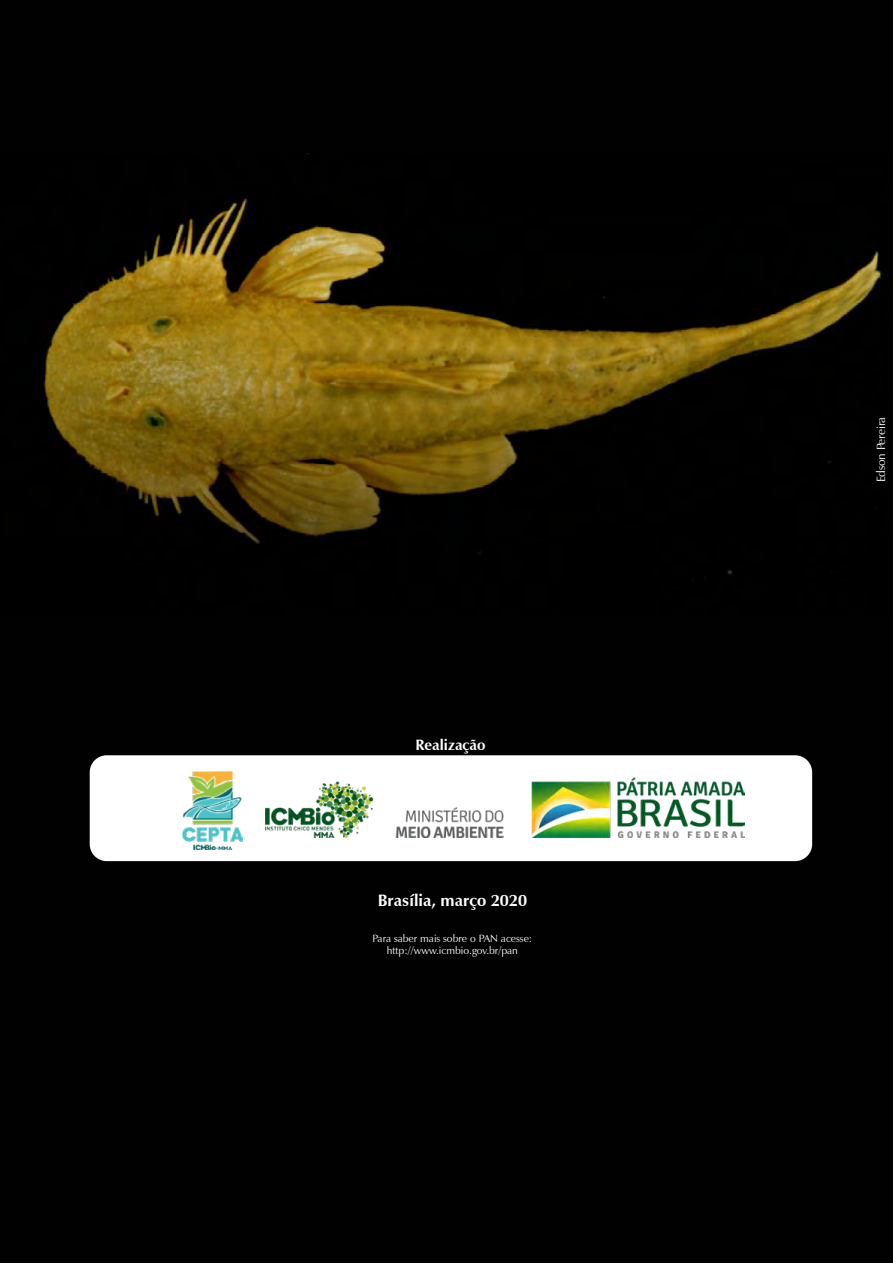
<style>
.page{position:relative;width:893px;height:1263px;background:#010101}
.page>*{position:absolute;margin:0;border:0;box-sizing:border-box;transform-origin:0 0}
.t1{font:700 16.5px "Zapf Humanist 601 BT";color:#fff}
.t2{font:700 15px "Zapf Humanist 601 BT";color:#fff}
.t3{font:12px "Zapf Humanist 601 BT";letter-spacing:-.02em;color:#fff}
.t4{font:10.5px/12px "Zapf Humanist 601 BT";color:#fff;text-align:center}
</style>
<div class="page">
<div style="left:90px;top:755px;width:722px;height:106px;background:#fff;border-radius:17px"></div>
<img style="left:266px;top:777px;width:479px;height:61px">
<img style="left:0;top:153px;width:893px;height:461px">
<img style="left:183px;top:771px;width:59px;height:79px">
<h2 class="t2" style="left:415px;top:735px;width:72px">Realização</h2>
<h1 class="t1" style="left:378px;top:890px;width:151px">Brasília, março 2020</h1>
<p class="t4" style="left:372px;top:932px;width:162px">Para saber mais sobre o PAN acesse: http://www.icmbio.gov.br/pan</p>
<p class="t3" style="left:873px;top:482px;width:67px;rotate:-90deg">Edson Pereira</p>
</div>
